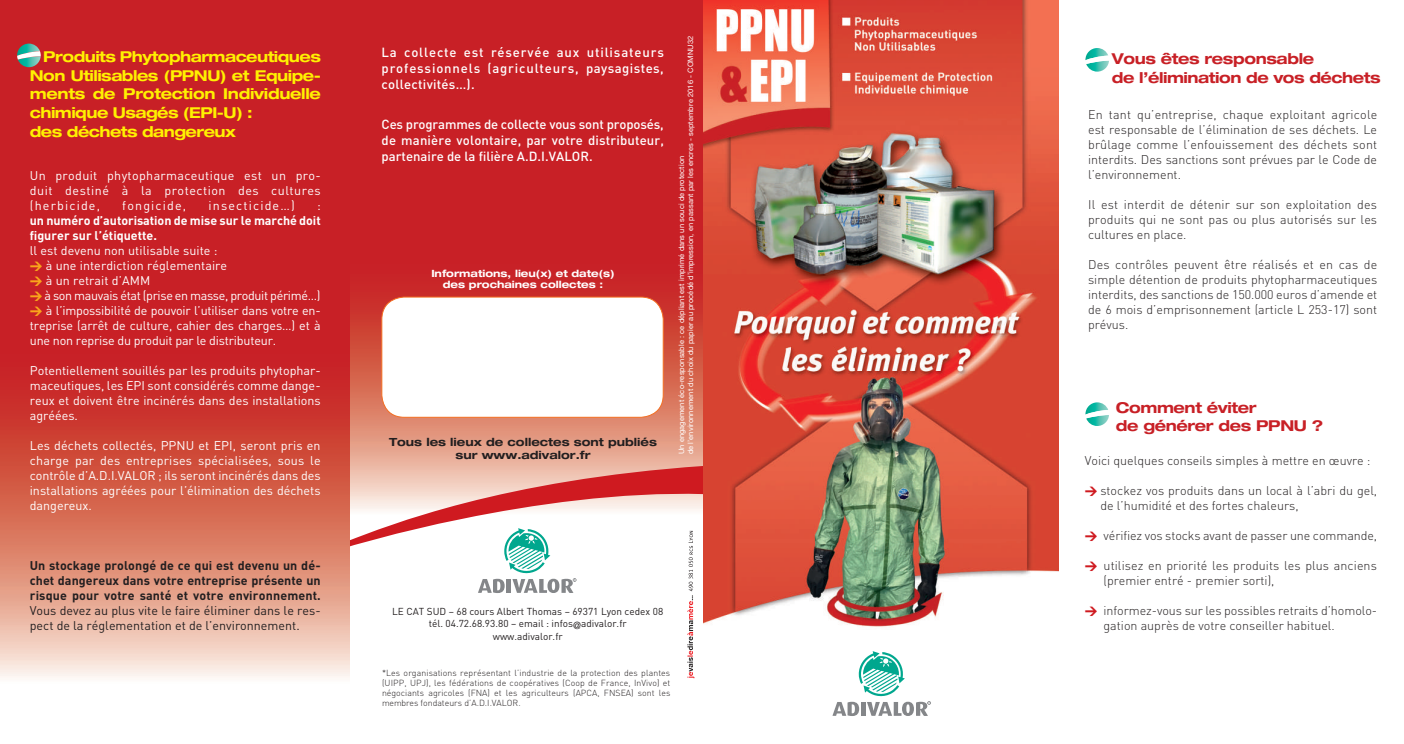
<style>
.page{position:relative;width:1404px;height:744px;background:#fff}
.page>*{position:absolute;margin:0;border:0;box-sizing:border-box;transform-origin:0 0}
.t1{font:700 expanded 15px/18.8px "Helvetica Neue LT";letter-spacing:-.035em;color:#fff101}
.t2{font:700 expanded 15px/18.8px "Helvetica Neue LT";letter-spacing:-.025em;color:#c82026}
.t3{font:500 13.12px/15.8px "DIN";letter-spacing:.015em;color:#fff;text-align:justify}
.t4{font:300 12.5px/15px "DIN";color:#231f20;text-align:justify}
.t5{font:12.5px/15px "DIN";color:#fff;text-align:justify}
.t6{font:700 12.5px/15px "DIN";letter-spacing:.01em;color:#231f20;text-align:justify}
.t7{font:12.5px/15px "DIN";color:#231f20}
.t8{font:700 12.5px/15px "DIN";letter-spacing:-.005em;color:#fff}
.t9{font:12.5px "DIN";letter-spacing:.095em;color:#fff}
.t10{font:700 expanded 11.25px/13.5px "Helvetica Neue LT";color:#231f20;text-align:center}
.t11{font:10px/12.5px "DIN";color:#231f20;text-align:center}
.t12{font:700 expanded 10px/11.2px "Helvetica Neue LT";color:#fff;text-align:center}
.t13{font:300 8.75px/10px "DIN";letter-spacing:.005em;color:#231f20;text-align:justify}
.t14{font:7.5px/8.8px "Helvetica Neue";letter-spacing:.01em;color:#fff}
.s1{font-weight:900;color:#f9a51b}
.s2{font-family:"Helvetica Neue"}
.s3{font-family:"DIN";font-weight:900;font-stretch:normal;font-size:16.25px;color:#fff}
.s4{font-weight:900;color:#cf1a20}
</style>
<div class="page">
<svg style="left:349px;top:0;width:354px;height:466px;background:#cc3434"></svg>
<div style="left:382px;top:297px;width:281px;height:120px;background:#fff;border-radius:22px"></div>
<div style="left:381px;top:297px;width:282px;height:121px;border:1px solid #f36e21;border-radius:22px"></div>
<svg style="left:1085px;top:48px;width:23px;height:24px"></svg>
<svg style="left:0;top:0;width:349px;height:678px;background:#d04844"></svg>
<svg style="left:348px;top:466px;width:355px;height:212px"></svg>
<img style="left:703px;top:0;width:355px;height:705px">
<svg style="left:831px;top:649px;width:99px;height:67px"></svg>
<svg style="left:17px;top:44px;width:24px;height:23px"></svg>
<svg style="left:1085px;top:402px;width:23px;height:24px"></svg>
<p class="t1" style="left:30px;top:47px;width:292px;text-indent:13px">Produits Phytopharmaceutiques<br>Non Utilisables (PPNU) et Equipe&shy;ments de Protection Individuelle chimique Usagés (EPI-U) :<br>des déchets dangereux</p>
<p class="t5" style="left:30px;top:168px;width:292px">Un produit phytopharmaceutique est un pro&shy;duit destiné à la protection des cultures (herbicide,</p>
<p class="t9" style="left:122px;top:198px;width:65px">fongicide,</p>
<p class="t9" style="left:208px;top:198px;width:88px">insecticide…)</p>
<p class="t5" style="left:317px;top:198px;width:5px">:</p>
<p class="t8" style="left:30px;top:212px;width:292px">un numéro d’autorisation de mise sur le marché doit figurer sur l’étiquette.</p>
<p class="t5" style="left:30px;top:243px;width:292px;text-align:left">ll est devenu non utilisable suite :<br><span class="s1">&gt;</span> à une interdiction réglementaire<br><span class="s1">&gt;</span> à un retrait d’AMM<br><span class="s1">&gt;</span> à son mauvais état (prise en masse, produit périmé...) <span class="s1">&gt;</span> à l’impossibilité de pouvoir l’utiliser dans votre en&shy;treprise (arrêt de culture, cahier des charges…) et à une non reprise du produit par le distributeur.</p>
<p class="t5" style="left:30px;top:363px;width:292px">Potentiellement souillés par les produits phytophar&shy;maceutiques, les EPI sont considérés comme dange&shy;reux et doivent être incinérés dans des installations agréées.</p>
<p class="t5" style="left:30px;top:438px;width:292px">Les déchets collectés, PPNU et EPI, seront pris en charge par des entreprises spécialisées, sous le contrôle d’A.D.I.VALOR ; ils seront incinérés dans des installations agréées pour l’élimination des déchets dangereux.</p>
<p class="t3" style="left:381px;top:44px;width:284px">La collecte est réservée aux utilisateurs professionnels (agriculteurs, paysagistes, collectivités…).</p>
<p class="t3" style="left:381px;top:116px;width:284px">Ces programmes de collecte vous sont proposés, de manière volontaire, par votre distributeur, partenaire de la filière A.D.I.VALOR.</p>
<p class="t12" style="left:431px;top:267px;width:185px">Informations, lieu(x) et date(s) des prochaines collectes :</p>
<p class="t10" style="left:389px;top:435px;width:269px">Tous les lieux de collectes sont publiés sur www.adivalor.fr</p>
<p class="t14" style="left:677px;top:454px;width:420px;rotate:-90deg">Un engagement éco-responsable : ce dépliant est imprimé dans un souci de protection<br>de l’environnement du choix du papier au procédé d’impression, en passant par les encres - septembre 2016 - COMNU32</p>
<p class="t6" style="left:30px;top:557px;width:292px">Un stockage prolongé de ce qui est devenu un dé&shy;chet dangereux dans votre entreprise présente un risque pour votre santé et votre environnement.</p>
<p class="t7" style="left:30px;top:603px;width:292px">Vous devez au plus vite le faire éliminer dans le res&shy;pect de la réglementation et de l’environnement.</p>
<p class="t11" style="left:392px;top:605px;width:273px">LE CAT SUD – 68 cours Albert Thomas – 69371 Lyon cedex 08 tél. 04.72.68.93.80 – email : infos<span class="s2">@</span>adivalor.fr<br>www.adivalor.fr</p>
<p class="t13" style="left:382px;top:667px;width:290px">*Les organisations représentant l’industrie de la protection des plantes (UIPP, UPJ), les fédérations de coopératives (Coop de France, InVivo) et négociants agricoles (FNA) et les agriculteurs (APCA, FNSEA) sont les membres fondateurs d’A.D.I.VALOR.</p>
<p class="t2" style="left:1111px;top:49px;width:270px;text-indent:-23px"><span class="s3">&gt;</span> Vous êtes responsable<br>de l’élimination de vos déchets</p>
<p class="t4" style="left:1088px;top:107px;width:291px">En tant qu’entreprise, chaque exploitant agricole est responsable de l’élimination de ses déchets. Le brûlage comme l’enfouissement des déchets sont interdits. Des sanctions sont prévues par le Code de l’environnement.</p>
<p class="t4" style="left:1088px;top:197px;width:290px">Il est interdit de détenir sur son exploitation des produits qui ne sont pas ou plus autorisés sur les cultures en place.</p>
<p class="t4" style="left:1088px;top:257px;width:291px">Des contrôles peuvent être réalisés et en cas de simple détention de produits phytopharmaceutiques interdits, des sanctions de 150.000 euros d’amende et de 6 mois d’emprisonnement (article L 253-17) sont prévus.</p>
<p class="t2" style="left:1115px;top:398px;width:209px">Comment éviter<br>de générer des PPNU ?</p>
<p class="t4" style="left:1084px;top:453px;width:287px">Voici quelques conseils simples à mettre en œuvre :</p>
<p class="t4" style="left:1100px;top:483px;width:278px;text-indent:-16px"><span class="s4">&gt;</span> stockez vos produits dans un local à l’abri du gel, de l’humidité et des fortes chaleurs,</p>
<p class="t4" style="left:1084px;top:528px;width:294px"><span class="s4">&gt;</span> vérifiez vos stocks avant de passer une commande,</p>
<p class="t4" style="left:1103px;top:558px;width:275px;text-indent:-19px"><span class="s4">&gt;</span> utilisez en priorité les produits les plus anciens (premier entré - premier sorti),</p>
<p class="t4" style="left:1103px;top:603px;width:275px;text-indent:-19px"><span class="s4">&gt;</span> informez-vous sur les possibles retraits d’homolo&shy;gation auprès de votre conseiller habituel.</p>
</div>
